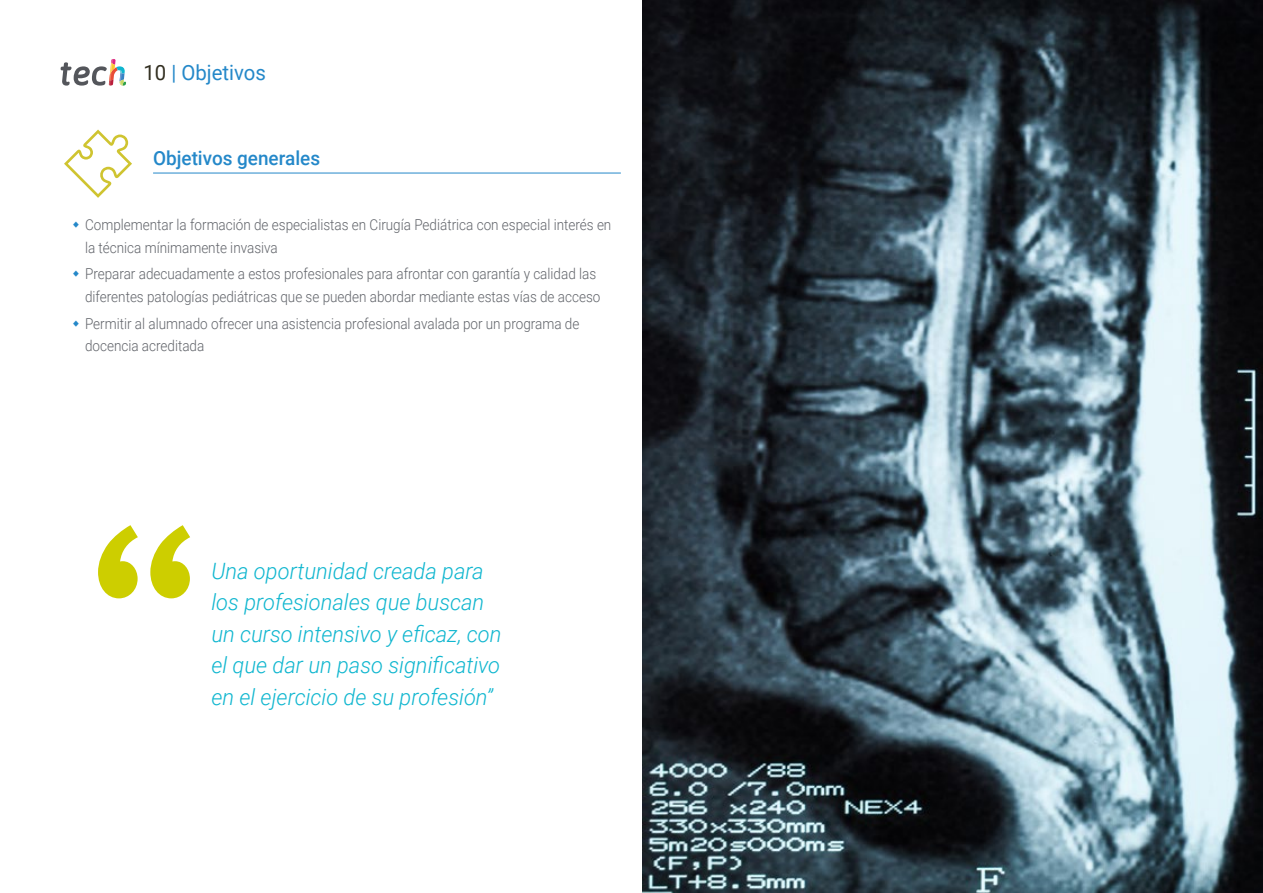
<style>
.page{position:relative;width:1263px;height:893px;background:#fff}
.page>*{position:absolute;margin:0;border:0;box-sizing:border-box;transform-origin:0 0}
.t1{font:italic 300 22.5px/31.5px "Roboto";color:#0fb6cf}
.t2{font:21px "Roboto";color:#2488c9}
.t3{font:500 19.5px "Roboto";color:#2488c9}
.t4{font:300 15px/22.5px "Roboto";color:#61646a;scale:.9 1}
.s1{color:#312e20}
</style>
<div class="page">
<hr style="left:153px;top:173px;width:468px;height:1px;background:#2488c9">
<svg style="left:64px;top:130px;width:68px;height:68px"></svg>
<img style="left:642px;top:0;width:621px;height:893px">
<svg style="left:98px;top:525px;width:92px;height:73px"></svg>
<svg style="left:61px;top:59px;width:65px;height:27px"></svg>
<h2 class="t2" style="left:144px;top:57px;width:124px"><span class="s1">10</span> | Objetivos</h2>
<h3 class="t3" style="left:153px;top:144px;width:169px">Objetivos generales</h3>
<p class="t4" style="left:85px;top:213px;width:586px">Complementar la formación de especialistas en Cirugía Pediátrica con especial interés en la técnica mínimamente invasiva</p>
<p class="t4" style="left:85px;top:262px;width:574px">Preparar adecuadamente a estos profesionales para afrontar con garantía y calidad las diferentes patologías pediátricas que se pueden abordar mediante estas vías de acceso</p>
<p class="t4" style="left:85px;top:311px;width:551px">Permitir al alumnado ofrecer una asistencia profesional avalada por un programa de docencia acreditada</p>
<h1 class="t1" style="left:211px;top:554px;width:292px">Una oportunidad creada para los profesionales que buscan un curso intensivo y eficaz, con el que dar un paso significativo en el ejercicio de su profesión”</h1>
</div>
